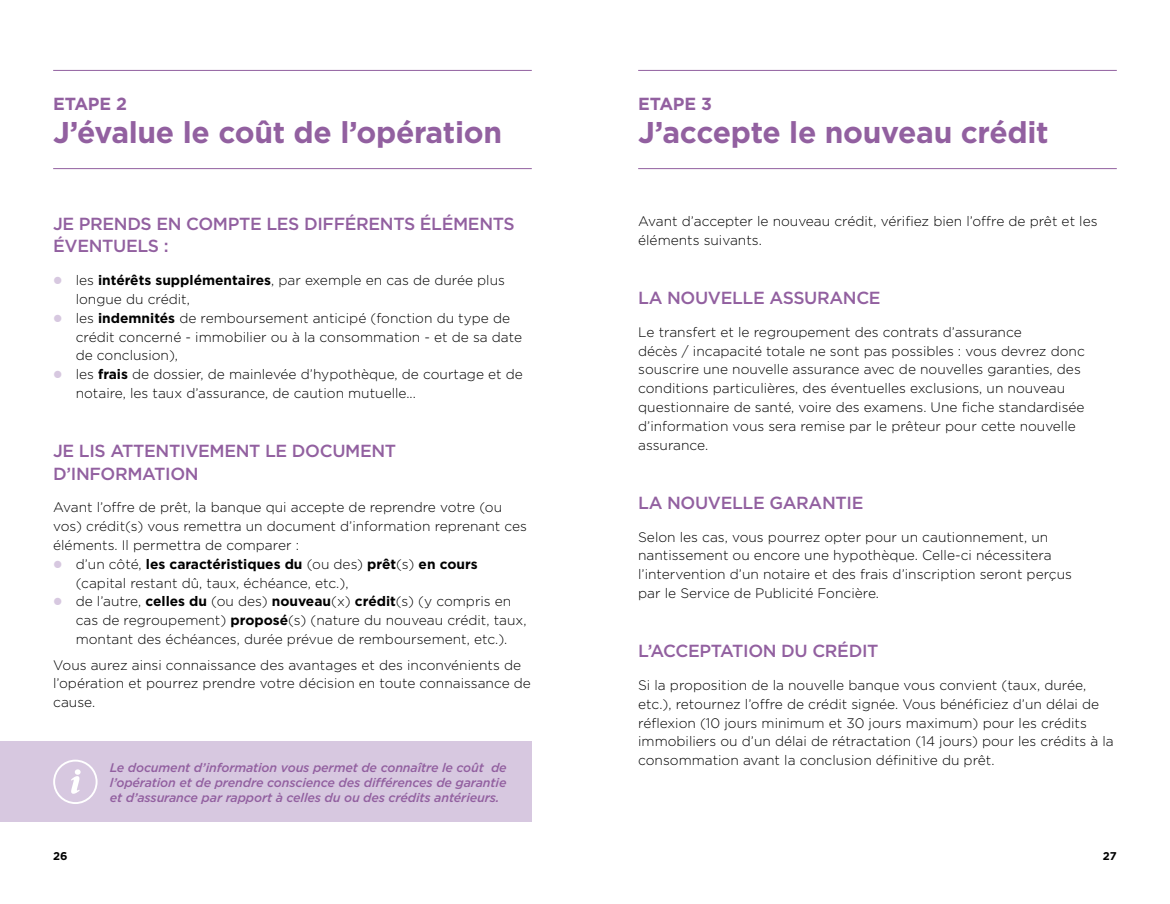
<style>
.page{position:relative;width:1170px;height:904px;background:#fff}
.page>*{position:absolute;margin:0;border:0;box-sizing:border-box;transform-origin:0 0}
.H2-Rubriques{font:700 30px "Gotham";letter-spacing:-.01em;color:#9260a0}
.H3_-_sous-rubriques{font:500 17.5px/22.5px "Gotham";letter-spacing:-.02em;color:#9260a0}
.H2-Rubriques-2{font:700 17.5px "Gotham";letter-spacing:-.01em;color:#9260a0}
.t1{font:300 13.75px/18.8px "Gotham";color:#000}
.Texte_info{font:italic 500 12.5px/15px "Gotham";letter-spacing:-.01em;color:#9260a0;text-align:justify}
.t2{font:700 11.25px "Gotham";color:#000}
.s1{font-weight:700}
</style>
<div class="page">
<hr style="left:53px;top:70px;width:478px;height:1px;background:#9260a0">
<hr style="left:53px;top:168px;width:478px;height:1px;background:#9260a0">
<div style="left:0;top:741px;width:531px;height:81px;background:#d7c8e0"></div>
<div style="left:53px;top:759px;width:45px;height:45px;border:2px solid #fff;border-radius:50%"></div>
<svg style="left:71px;top:769px;width:10px;height:24px"></svg>
<hr style="left:638px;top:70px;width:478px;height:1px;background:#9260a0">
<hr style="left:638px;top:168px;width:478px;height:1px;background:#9260a0">
<h2 class="H2-Rubriques-2" style="left:53px;top:92px;width:75px">ETAPE 2</h2>
<h2 class="H2-Rubriques" style="left:53px;top:113px;width:450px">J’évalue le coût de l’opération</h2>
<h3 class="H3_-_sous-rubriques" style="left:53px;top:212px;width:463px">JE PRENDS EN COMPTE LES DIFFÉRENTS ÉLÉMENTS<br>ÉVENTUELS :</h3>
<p class="t1" style="left:76px;top:271px;width:431px">les <span class="s1">intérêts supplémentaires</span>, par exemple en cas de durée plus longue du crédit,</p>
<p class="t1" style="left:76px;top:308px;width:448px">les <span class="s1">indemnités</span> de remboursement anticipé (fonction du type de crédit concerné - immobilier ou à la consommation - et de sa date de conclusion),</p>
<p class="t1" style="left:76px;top:364px;width:449px">les <span class="s1">frais</span> de dossier, de mainlevée d’hypothèque, de courtage et de notaire, les taux d’assurance, de caution mutuelle...</p>
<h3 class="H3_-_sous-rubriques" style="left:53px;top:439px;width:344px">JE LIS ATTENTIVEMENT LE DOCUMENT<br>D’INFORMATION</h3>
<p class="t1" style="left:53px;top:498px;width:475px">Avant l’offre de prêt, la banque qui accepte de reprendre votre (ou vos) crédit(s) vous remettra un document d’information reprenant ces éléments. Il permettra de comparer :</p>
<p class="t1" style="left:76px;top:554px;width:403px">d’un côté, <span class="s1">les caractéristiques du</span> (ou des) <span class="s1">prêt</span>(s) <span class="s1">en cours </span>(capital restant dû, taux, échéance, etc.),</p>
<p class="t1" style="left:76px;top:591px;width:452px">de l’autre, <span class="s1">celles du</span> (ou des) <span class="s1">nouveau</span>(x) <span class="s1">crédit</span>(s) (y compris en cas de regroupement) <span class="s1">proposé</span>(s) (nature du nouveau crédit, taux, montant des échéances, durée prévue de remboursement, etc.).</p>
<p class="t1" style="left:53px;top:655px;width:479px">Vous aurez ainsi connaissance des avantages et des inconvénients de l’opération et pourrez prendre votre décision en toute connaissance de cause.</p>
<p class="t2" style="left:53px;top:848px;width:16px">26</p>
<p class="Texte_info" style="left:110px;top:759px;width:398px">Le document d’information vous permet de connaître le coût de l’opération et de prendre conscience des différences de garantie et d’assurance par rapport à celles du ou des crédits antérieurs.</p>
<h2 class="H2-Rubriques-2" style="left:638px;top:92px;width:75px">ETAPE 3</h2>
<h2 class="H2-Rubriques" style="left:638px;top:113px;width:412px">J’accepte le nouveau crédit</h2>
<p class="t1" style="left:638px;top:211px;width:461px">Avant d’accepter le nouveau crédit, vérifiez bien l’offre de prêt et les éléments suivants.</p>
<h3 class="H3_-_sous-rubriques" style="left:638px;top:286px;width:244px">LA NOUVELLE ASSURANCE</h3>
<p class="t1" style="left:638px;top:322px;width:448px">Le transfert et le regroupement des contrats d’assurance<br>décès / incapacité totale ne sont pas possibles : vous devrez donc souscrire une nouvelle assurance avec de nouvelles garanties, des conditions particulières, des éventuelles exclusions, un nouveau questionnaire de santé, voire des examens. Une fiche standardisée d’information vous sera remise par le prêteur pour cette nouvelle assurance.</p>
<h3 class="H3_-_sous-rubriques" style="left:638px;top:491px;width:227px">LA NOUVELLE GARANTIE</h3>
<p class="t1" style="left:638px;top:527px;width:435px">Selon les cas, vous pourrez opter pour un cautionnement, un nantissement ou encore une hypothèque. Celle-ci nécessitera l’intervention d’un notaire et des frais d’inscription seront perçus par le Service de Publicité Foncière.</p>
<h3 class="H3_-_sous-rubriques" style="left:638px;top:639px;width:242px">L’ACCEPTATION DU CRÉDIT</h3>
<p class="t1" style="left:638px;top:675px;width:477px">Si la proposition de la nouvelle banque vous convient (taux, durée, etc.), retournez l’offre de crédit signée. Vous bénéficiez d’un délai de réflexion (10 jours minimum et 30 jours maximum) pour les crédits immobiliers ou d’un délai de rétractation (14 jours) pour les crédits à la consommation avant la conclusion définitive du prêt.</p>
<p class="t2" style="left:1102px;top:848px;width:15px">27</p>
</div>
